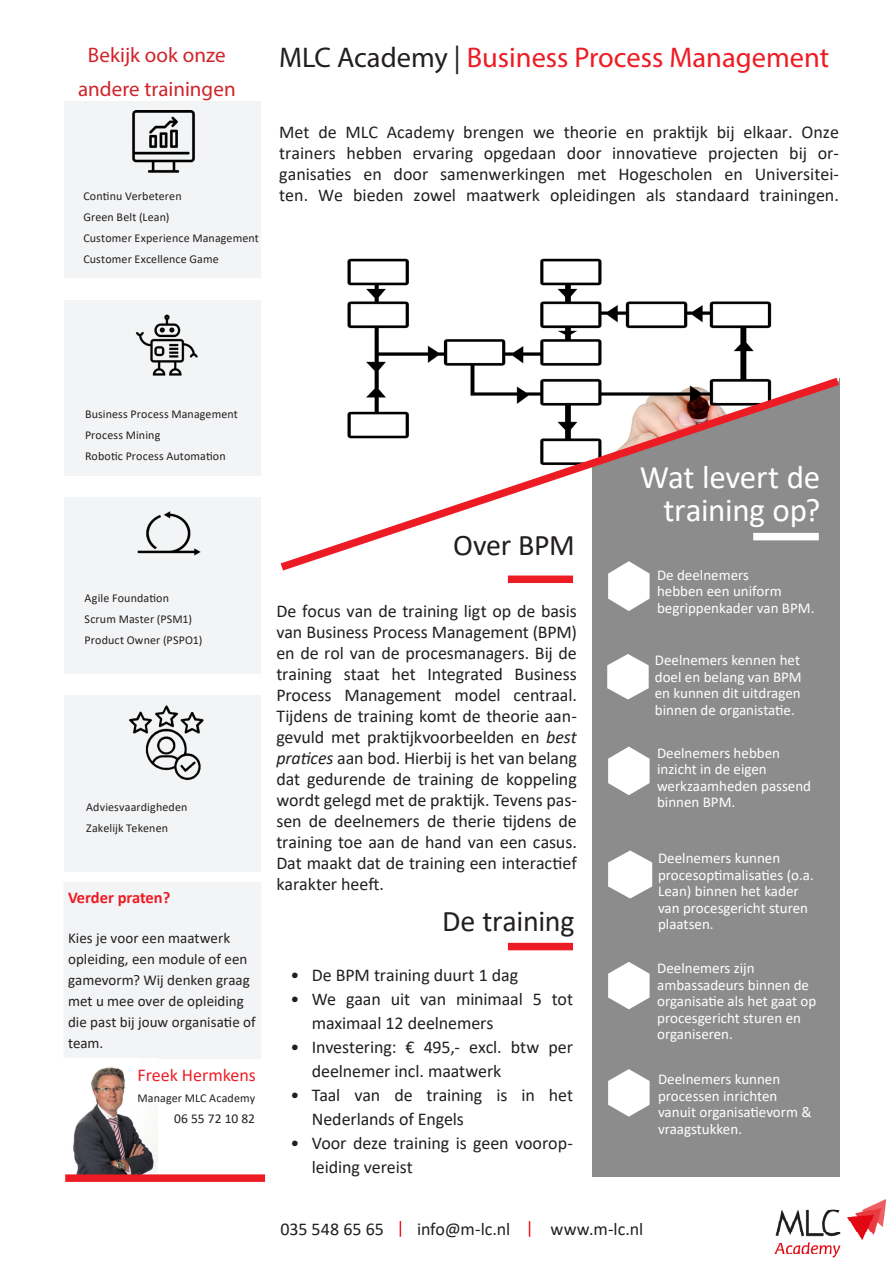
<style>
.page{position:relative;width:893px;height:1263px;background:#fff}
.page>*{position:absolute;margin:0;border:0;box-sizing:border-box;transform-origin:0 0}
.t1{font:33px/33px "Calibri";letter-spacing:-.01em;color:#fff;text-align:right}
.t2{font:30px "Calibri";letter-spacing:-.01em;color:#231f20}
._41_Header_black_Tit{font:28.5px "Myriad Pro";color:#ed1c24}
._12_Small_Title_blac{font:21px "Myriad Pro";letter-spacing:.005em;color:#d1232a}
._12_Subheader_black{font:18px/21px "Calibri";letter-spacing:-.005em;color:#231f20}
.Box2_Question{font:18px "Calibri";letter-spacing:-.005em;color:#231f20}
.t3{font:18px "Calibri";color:#ed1c24}
.t4{font:700 16.5px "Calibri";letter-spacing:-.005em;color:#ed1c24}
.t5{font:15px/16.5px "Calibri";color:#fff}
.t6{font:15px/21px "Calibri";letter-spacing:.005em;color:#231f20}
.t7{font:13.5px "Calibri";letter-spacing:.005em;color:#231f20}
.t8{font:12px "Calibri";letter-spacing:.01em;color:#231f20}
.s1{color:#231f20}
.s2{font-style:italic}
</style>
<div class="page">
<div style="left:64px;top:101px;width:197px;height:177px;background:#f3f4f5"></div>
<div style="left:592px;top:378px;width:248px;height:798px;background:#8c8c8c"></div>
<img style="left:347px;top:258px;width:425px;height:114px">
<div style="left:508px;top:575px;width:65px;height:8px;background:#ed1c24"></div>
<div style="left:508px;top:943px;width:65px;height:7px;background:#ed1c24"></div>
<svg style="left:608px;top:576px;width:42px;height:35px"></svg>
<svg style="left:607px;top:654px;width:42px;height:45px"></svg>
<svg style="left:608px;top:746px;width:42px;height:49px"></svg>
<svg style="left:608px;top:850px;width:44px;height:48px"></svg>
<svg style="left:608px;top:962px;width:42px;height:47px"></svg>
<img style="left:774px;top:1199px;width:112px;height:59px">
<svg style="left:280px;top:372px;width:559px;height:204px"></svg>
<svg style="left:400px;top:1221px;width:1px;height:16px"></svg>
<svg style="left:529px;top:1221px;width:1px;height:16px"></svg>
<div style="left:64px;top:695px;width:197px;height:177px;background:#f3f4f5"></div>
<div style="left:64px;top:300px;width:197px;height:176px;background:#f3f4f5"></div>
<div style="left:64px;top:497px;width:197px;height:176px;background:#f3f4f5"></div>
<div style="left:64px;top:882px;width:197px;height:177px;background:#f3f4f5"></div>
<img style="left:73px;top:1067px;width:84px;height:107px">
<div style="left:65px;top:1174px;width:200px;height:8px;background:#ed1c24"></div>
<img style="left:132px;top:111px;width:63px;height:62px">
<img style="left:129px;top:706px;width:75px;height:75px">
<img style="left:135px;top:314px;width:63px;height:62px">
<img style="left:137px;top:511px;width:64px;height:45px">
<svg style="left:608px;top:1069px;width:42px;height:47px"></svg>
<p class="_12_Small_Title_blac" style="left:88px;top:42px;width:139px">Bekijk ook onze</p>
<p class="_41_Header_black_Tit" style="left:279px;top:39px;width:551px"><span class="s1">MLC Academy |</span> Business Process Management</p>
<p class="_12_Small_Title_blac" style="left:78px;top:76px;width:159px">andere trainingen</p>
<p class="t8" style="left:83px;top:188px;width:100px">Continu Verbeteren</p>
<p class="t8" style="left:83px;top:209px;width:88px">Green Belt (Lean)</p>
<p class="t8" style="left:83px;top:230px;width:177px">Customer Experience Management</p>
<p class="t8" style="left:83px;top:251px;width:137px">Customer Excellence Game</p>
<p class="_12_Subheader_black" style="left:279px;top:121px;width:561px;text-align:justify">Met de MLC Academy brengen we theorie en praktijk bij elkaar. Onze trainers hebben ervaring opgedaan door innovatieve projecten bij or&shy;ganisaties en door samenwerkingen met Hogescholen en Universitei&shy;ten. We bieden zowel maatwerk opleidingen als standaard trainingen.</p>
<p class="t8" style="left:85px;top:406px;width:154px">Business Process Management</p>
<p class="t8" style="left:85px;top:427px;width:77px">Process Mining</p>
<p class="t8" style="left:85px;top:448px;width:142px">Robotic Process Automation</p>
<p class="t8" style="left:85px;top:589px;width:86px">Agile Foundation</p>
<p class="t8" style="left:85px;top:610px;width:109px">Scrum Master (PSM1)</p>
<p class="t8" style="left:85px;top:631px;width:119px">Product Owner (PSPO1)</p>
<p class="t8" style="left:86px;top:799px;width:103px">Adviesvaardigheden</p>
<p class="t8" style="left:86px;top:820px;width:83px">Zakelijk Tekenen</p>
<p class="t4" style="left:68px;top:885px;width:104px">Verder praten?</p>
<p class="t6" style="left:68px;top:927px;width:189px">Kies je voor een maatwerk opleiding, een module of een gamevorm? Wij denken graag met u mee over de opleiding die past bij jouw organisatie of team.</p>
<p class="t3" style="left:137px;top:1062px;width:120px">Freek Hermkens</p>
<p class="t8" style="left:137px;top:1089px;width:119px">Manager MLC Academy</p>
<p class="t7" style="left:174px;top:1109px;width:82px">06 55 72 10 82</p>
<p class="t2" style="left:453px;top:524px;width:123px">Over BPM</p>
<p class="_12_Subheader_black" style="left:276px;top:600px;width:302px;text-align:justify">De focus van de training ligt op de basis van Business Process Management (BPM) en de rol van de procesmanagers. Bij de training staat het Integrated Business Process Management model centraal.<br>Tijdens de training komt de theorie aan&shy;gevuld met praktijkvoorbeelden en <span class="s2">best pratices</span> aan bod. Hierbij is het van belang dat gedurende de training de koppeling wordt gelegd met de praktijk. Tevens pas&shy;sen de deelnemers de therie tijdens de training toe aan de hand van een casus.<br>Dat maakt dat de training een interactief karakter heeft.</p>
<p class="t2" style="left:442px;top:900px;width:134px">De training</p>
<p class="_12_Subheader_black" style="left:291px;top:964px;width:229px">• De BPM training duurt 1 dag</p>
<p class="_12_Subheader_black" style="left:312px;top:986px;width:263px;line-height:24px;text-indent:-21px">• We gaan uit van minimaal 5 tot maximaal 12 deelnemers</p>
<p class="_12_Subheader_black" style="left:312px;top:1034px;width:263px;line-height:24px;text-indent:-21px">• Investering: € 495,- excl. btw per deelnemer incl. maatwerk</p>
<p class="_12_Subheader_black" style="left:312px;top:1082px;width:263px;line-height:24px;text-indent:-21px">• Taal van de training is in het<br>Nederlands of Engels</p>
<p class="_12_Subheader_black" style="left:312px;top:1130px;width:263px;line-height:24px;text-indent:-21px">• Voor deze training is geen voorop&shy;leiding vereist</p>
<p class="t1" style="left:640px;top:460px;width:182px">Wat levert de training op?</p>
<p class="t5" style="left:657px;top:566px;width:159px">De deelnemers<br>hebben een uniform begrippenkader van BPM.</p>
<p class="t5" style="left:655px;top:652px;width:148px;text-align:justify">Deelnemers kennen het doel en belang van BPM en kunnen dit uitdragen binnen de organistatie.</p>
<p class="t5" style="left:657px;top:744px;width:156px">Deelnemers hebben inzicht in de eigen werkzaamheden passend binnen BPM.</p>
<p class="t5" style="left:658px;top:849px;width:157px">Deelnemers kunnen procesoptimalisaties (o.a.<br>Lean) binnen het kader van procesgericht sturen plaatsen.</p>
<p class="t5" style="left:657px;top:960px;width:161px">Deelnemers zijn ambassadeurs binnen de organisatie als het gaat op procesgericht sturen en organiseren.</p>
<p class="t5" style="left:658px;top:1071px;width:155px">Deelnemers kunnen processen inrichten vanuit organisatievorm &amp; vraagstukken.</p>
<p class="Box2_Question" style="left:281px;top:1216px;width:105px">035 548 65 65</p>
<p class="Box2_Question" style="left:417px;top:1216px;width:95px">info@m-lc.nl</p>
<p class="Box2_Question" style="left:551px;top:1216px;width:94px">www.m-lc.nl</p>
</div>
